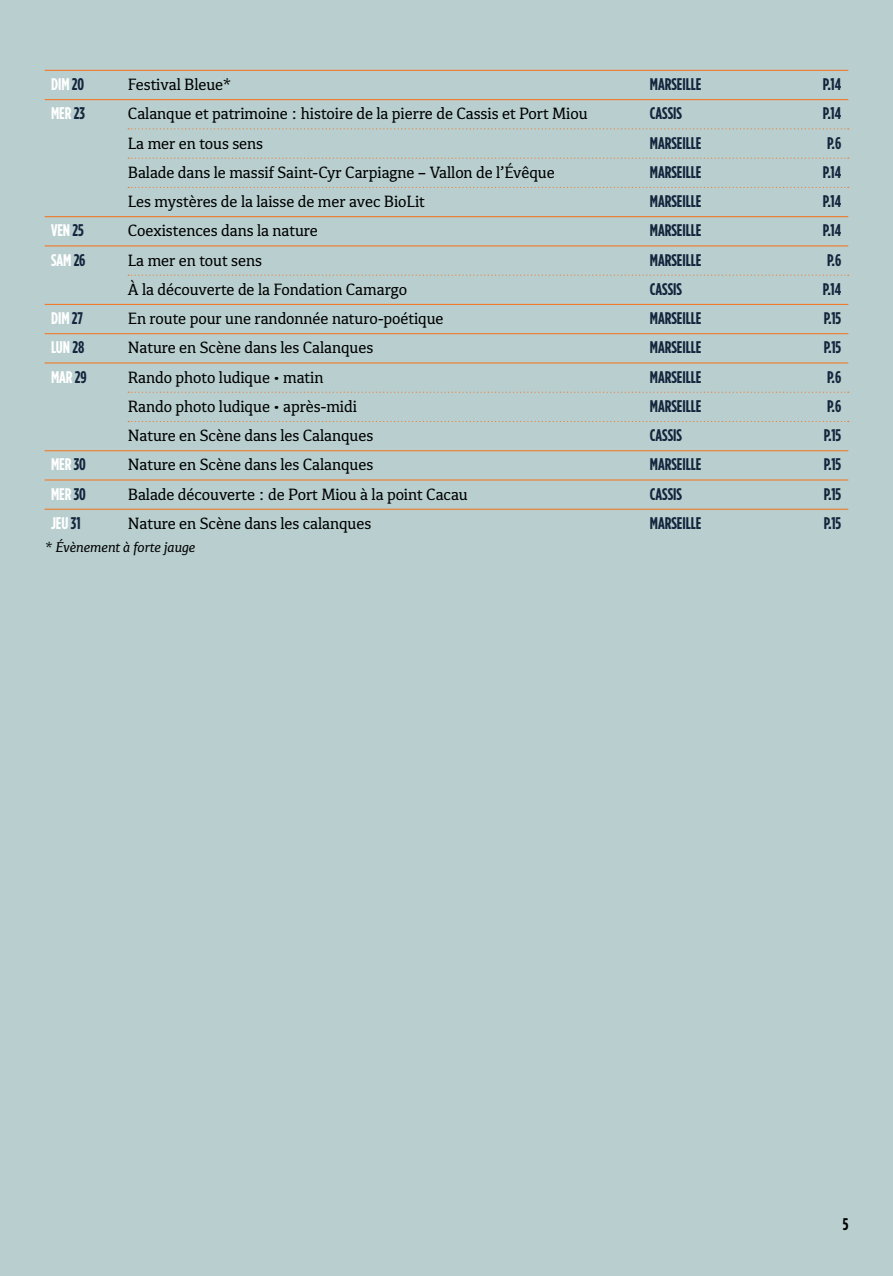
<style>
.page{position:relative;width:893px;height:1276px;background:#b9cfcf}
.page>*{position:absolute;margin:0;border:0;box-sizing:border-box;transform-origin:0 0}
.t1{font:16.88px "Kefa III";letter-spacing:-.005em;color:#000}
.t2{font:700 16.88px "Gotham Cond";letter-spacing:-.005em;color:#14253d}
.t3{font:700 16.88px "Gotham Cond";letter-spacing:-.005em;color:#fff}
.t4{font:700 16.88px "Gotham Cond";color:#000}
.t5{font:italic 14.62px "Kefa III";letter-spacing:-.005em;color:#000}
.s1{color:#14253d}
</style>
<div class="page">
<hr style="left:45px;top:70px;width:803px;height:1px;background:#ef7a2d">
<hr style="left:45px;top:99px;width:803px;height:1px;background:#ef7a2d">
<svg style="left:128px;top:128px;width:721px;height:1px"></svg>
<svg style="left:128px;top:158px;width:721px;height:1px"></svg>
<svg style="left:128px;top:187px;width:721px;height:1px"></svg>
<hr style="left:45px;top:216px;width:803px;height:1px;background:#ef7a2d">
<hr style="left:45px;top:245px;width:803px;height:1px;background:#ef7a2d">
<svg style="left:128px;top:275px;width:721px;height:1px"></svg>
<hr style="left:45px;top:304px;width:803px;height:1px;background:#ef7a2d">
<hr style="left:45px;top:333px;width:803px;height:1px;background:#ef7a2d">
<hr style="left:45px;top:362px;width:803px;height:1px;background:#ef7a2d">
<svg style="left:128px;top:392px;width:721px;height:1px"></svg>
<svg style="left:128px;top:421px;width:721px;height:1px"></svg>
<hr style="left:45px;top:450px;width:803px;height:1px;background:#ef7a2d">
<hr style="left:45px;top:479px;width:803px;height:1px;background:#ef7a2d">
<hr style="left:45px;top:509px;width:803px;height:1px;background:#ef7a2d">
<p class="t3" style="left:51px;top:74px;width:35px">DIM <span class="s1">20</span></p>
<p class="t1" style="left:128px;top:73px;width:105px">Festival Bleue*</p>
<p class="t2" style="left:650px;top:74px;width:53px">MARSEILLE</p>
<p class="t2" style="left:823px;top:74px;width:20px">P.14</p>
<p class="t3" style="left:51px;top:103px;width:35px">MER <span class="s1">23</span></p>
<p class="t1" style="left:128px;top:102px;width:461px">Calanque et patrimoine : histoire de la pierre de Cassis et Port Miou</p>
<p class="t2" style="left:650px;top:103px;width:33px">CASSIS</p>
<p class="t2" style="left:823px;top:103px;width:20px">P.14</p>
<p class="t1" style="left:128px;top:131px;width:137px">La mer en tous sens</p>
<p class="t2" style="left:650px;top:133px;width:53px">MARSEILLE</p>
<p class="t2" style="left:827px;top:133px;width:16px">P.6</p>
<p class="t1" style="left:128px;top:161px;width:428px">Balade dans le massif Saint-Cyr Carpiagne – Vallon de l’Évêque</p>
<p class="t2" style="left:650px;top:162px;width:53px">MARSEILLE</p>
<p class="t2" style="left:823px;top:162px;width:20px">P.14</p>
<p class="t1" style="left:128px;top:190px;width:298px">Les mystères de la laisse de mer avec BioLit</p>
<p class="t2" style="left:650px;top:191px;width:53px">MARSEILLE</p>
<p class="t2" style="left:823px;top:191px;width:20px">P.14</p>
<p class="t3" style="left:51px;top:220px;width:34px">VEN <span class="s1">25</span></p>
<p class="t1" style="left:128px;top:219px;width:191px">Coexistences dans la nature</p>
<p class="t2" style="left:650px;top:220px;width:53px">MARSEILLE</p>
<p class="t2" style="left:823px;top:220px;width:20px">P.14</p>
<p class="t3" style="left:51px;top:250px;width:36px">SAM <span class="s1">26</span></p>
<p class="t1" style="left:128px;top:248px;width:136px">La mer en tout sens</p>
<p class="t2" style="left:650px;top:250px;width:53px">MARSEILLE</p>
<p class="t2" style="left:827px;top:250px;width:16px">P.6</p>
<p class="t1" style="left:128px;top:278px;width:281px">À la découverte de la Fondation Camargo</p>
<p class="t2" style="left:650px;top:279px;width:33px">CASSIS</p>
<p class="t2" style="left:823px;top:279px;width:20px">P.14</p>
<p class="t3" style="left:51px;top:308px;width:34px">DIM <span class="s1">27</span></p>
<p class="t1" style="left:128px;top:307px;width:317px">En route pour une randonnée naturo-poétique</p>
<p class="t2" style="left:650px;top:308px;width:53px">MARSEILLE</p>
<p class="t2" style="left:824px;top:308px;width:19px">P.15</p>
<p class="t3" style="left:51px;top:337px;width:35px">LUN <span class="s1">28</span></p>
<p class="t1" style="left:128px;top:336px;width:247px">Nature en Scène dans les Calanques</p>
<p class="t2" style="left:650px;top:337px;width:53px">MARSEILLE</p>
<p class="t2" style="left:824px;top:337px;width:19px">P.15</p>
<p class="t3" style="left:51px;top:367px;width:37px">MAR <span class="s1">29</span></p>
<p class="t1" style="left:128px;top:365px;width:197px">Rando photo ludique • matin</p>
<p class="t2" style="left:650px;top:367px;width:53px">MARSEILLE</p>
<p class="t2" style="left:827px;top:367px;width:16px">P.6</p>
<p class="t1" style="left:128px;top:395px;width:231px">Rando photo ludique • après-midi</p>
<p class="t2" style="left:650px;top:396px;width:53px">MARSEILLE</p>
<p class="t2" style="left:827px;top:396px;width:16px">P.6</p>
<p class="t1" style="left:128px;top:424px;width:247px">Nature en Scène dans les Calanques</p>
<p class="t2" style="left:650px;top:425px;width:33px">CASSIS</p>
<p class="t2" style="left:824px;top:425px;width:19px">P.15</p>
<p class="t3" style="left:51px;top:454px;width:36px">MER <span class="s1">30</span></p>
<p class="t1" style="left:128px;top:453px;width:247px">Nature en Scène dans les Calanques</p>
<p class="t2" style="left:650px;top:454px;width:53px">MARSEILLE</p>
<p class="t2" style="left:824px;top:454px;width:19px">P.15</p>
<p class="t3" style="left:51px;top:484px;width:36px">MER <span class="s1">30</span></p>
<p class="t1" style="left:128px;top:482px;width:341px">Balade découverte : de Port Miou à la point Cacau</p>
<p class="t2" style="left:650px;top:484px;width:33px">CASSIS</p>
<p class="t2" style="left:824px;top:484px;width:19px">P.15</p>
<p class="t3" style="left:51px;top:513px;width:31px">JEU <span class="s1">31</span></p>
<p class="t1" style="left:128px;top:512px;width:245px">Nature en Scène dans les calanques</p>
<p class="t2" style="left:650px;top:513px;width:53px">MARSEILLE</p>
<p class="t2" style="left:824px;top:513px;width:19px">P.15</p>
<p class="t5" style="left:45px;top:537px;width:152px">* Évènement à forte jauge</p>
<p class="t4" style="left:843px;top:1214px;width:7px">5</p>
</div>
